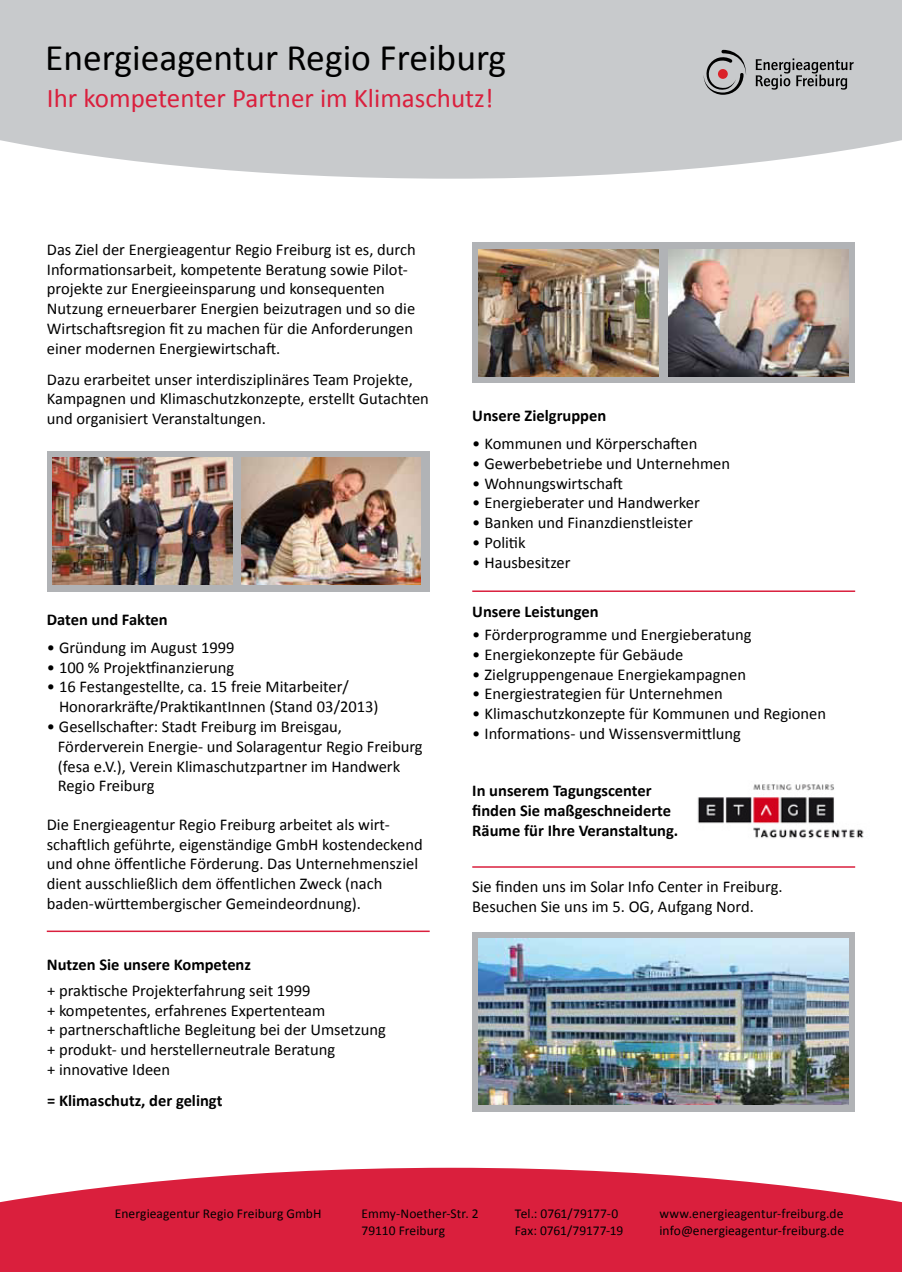
<style>
.page{position:relative;width:902px;height:1272px;background:#fff}
.page>*{position:absolute;margin:0;border:0;box-sizing:border-box;transform-origin:0 0}
.t1{font:37.5px "Calibri";color:#000}
.t2{font:27px "Calibri";color:#da1f3d}
.t3{font:16.5px/19.8px "Calibri";color:#000}
.t4{font:700 16.5px/19.8px "Calibri";color:#000}
.t5{font:13.5px/17px "Calibri";letter-spacing:.005em;color:#000}
</style>
<div class="page">
<svg style="left:0;top:1167px;width:901px;height:104px;background:#de3953"></svg>
<svg style="left:0;top:0;width:901px;height:179px;background:#cbcdcf"></svg>
<svg style="left:755px;top:58px;width:98px;height:32px;background:#959698"></svg>
<svg style="left:703px;top:50px;width:43px;height:45px;background:#a39d9f"></svg>
<div style="left:28px;top:1203px;width:51px;height:56px;background:#da1f3d"></div>
<div style="left:472px;top:932px;width:383px;height:179px;background:#b1b3b6"></div>
<hr style="left:47px;top:930px;width:382px;height:2px;background:#da1f3d">
<hr style="left:472px;top:866px;width:383px;height:1px;background:#da1f3d">
<hr style="left:472px;top:590px;width:383px;height:2px;background:#da1f3d">
<div style="left:472px;top:242px;width:383px;height:141px;background:#b1b3b6"></div>
<img style="left:478px;top:249px;width:180px;height:128px">
<img style="left:668px;top:249px;width:180px;height:128px">
<div style="left:47px;top:451px;width:382px;height:141px;background:#b1b3b6"></div>
<img style="left:53px;top:458px;width:179px;height:126px">
<img style="left:241px;top:458px;width:180px;height:126px">
<img style="left:479px;top:938px;width:369px;height:166px">
<img style="left:697px;top:784px;width:167px;height:55px">
<h1 class="t1" style="left:45px;top:43px;width:462px">Energieagentur Regio Freiburg</h1>
<h2 class="t2" style="left:47px;top:81px;width:448px">Ihr kompetenter Partner im Klimaschutz!</h2>
<p class="t3" style="left:47px;top:240px;width:370px">Das Ziel der Energieagentur Regio Freiburg ist es, durch Informaionsarbeit, kompetente Beratung sowie Pilot&shy;projekte zur Energieeinsparung und konsequenten Nutzung erneuerbarer Energien beizutragen und so die Wirtschatsregion it zu machen für die Anforderungen einer modernen Energiewirtschat.</p>
<p class="t3" style="left:47px;top:369px;width:383px">Dazu erarbeitet unser interdisziplinäres Team Projekte,<br>Kampagnen und Klimaschutzkonzepte, erstellt Gutachten und organisiert Veranstaltungen.</p>
<p class="t4" style="left:472px;top:407px;width:135px">Unsere Zielgruppen</p>
<p class="t3" style="left:472px;top:433px;width:227px">• Kommunen und Körperschaten</p>
<p class="t3" style="left:472px;top:453px;width:259px">• Gewerbebetriebe und Unternehmen</p>
<p class="t3" style="left:472px;top:473px;width:152px">• Wohnungswirtschat</p>
<p class="t3" style="left:472px;top:493px;width:229px">• Energieberater und Handwerker</p>
<p class="t3" style="left:472px;top:513px;width:222px">• Banken und Finanzdienstleister</p>
<p class="t3" style="left:472px;top:532px;width:55px">• Poliik</p>
<p class="t3" style="left:472px;top:552px;width:100px">• Hausbesitzer</p>
<p class="t4" style="left:47px;top:610px;width:122px">Daten und Fakten</p>
<p class="t4" style="left:472px;top:602px;width:128px">Unsere Leistungen</p>
<p class="t3" style="left:472px;top:624px;width:281px">• Förderprogramme und Energieberatung</p>
<p class="t3" style="left:472px;top:644px;width:212px">• Energiekonzepte für Gebäude</p>
<p class="t3" style="left:472px;top:664px;width:275px">• Zielgruppengenaue Energiekampagnen</p>
<p class="t3" style="left:472px;top:684px;width:252px">• Energiestrategien für Unternehmen</p>
<p class="t3" style="left:472px;top:704px;width:355px">• Klimaschutzkonzepte für Kommunen und Regionen</p>
<p class="t3" style="left:472px;top:723px;width:270px">• Informaions- und Wissensvermitlung</p>
<p class="t3" style="left:47px;top:637px;width:189px">• Gründung im August 1999</p>
<p class="t3" style="left:47px;top:657px;width:189px">• 100 % Projekfinanzierung</p>
<p class="t3" style="left:59px;top:677px;width:321px;text-indent:-12px">• 16 Festangestellte, ca. 15 freie Mitarbeiter/<br>Honorarkräte/PrakikantInnen (Stand 03/2013)</p>
<p class="t3" style="left:58px;top:716px;width:366px;text-indent:-11px">• Gesellschater: Stadt Freiburg im Breisgau, Förderverein Energie- und Solaragentur Regio Freiburg (fesa e.V.), Verein Klimaschutzpartner im Handwerk Regio Freiburg</p>
<p class="t4" style="left:472px;top:782px;width:207px">In unserem Tagungscenter inden Sie maßgeschneiderte<br>Räume für Ihre Veranstaltung.</p>
<p class="t3" style="left:47px;top:815px;width:377px">Die Energieagentur Regio Freiburg arbeitet als wirt&shy;schatlich geführte, eigenständige GmbH kostendeckend und ohne öfentliche Förderung. Das Unternehmensziel dient ausschließlich dem öfentlichen Zweck (nach baden-würtembergischer Gemeindeordnung).</p>
<p class="t3" style="left:472px;top:877px;width:312px">Sie inden uns im Solar Info Center in Freiburg.<br>Besuchen Sie uns im 5. OG, Aufgang Nord.</p>
<p class="t4" style="left:47px;top:956px;width:206px">Nutzen Sie unsere Kompetenz</p>
<p class="t3" style="left:47px;top:980px;width:340px">+ prakische Projekterfahrung seit 1999<br>+ kompetentes, erfahrenes Expertenteam<br>+ partnerschatliche Begleitung bei der Umsetzung + produkt- und herstellerneutrale Beratung<br>+ innovaive Ideen</p>
<p class="t4" style="left:47px;top:1091px;width:177px">= Klimaschutz, der gelingt</p>
<p class="t5" style="left:361px;top:1206px;width:118px">Emmy-Noether-Str. 2<br>79110 Freiburg</p>
<p class="t5" style="left:514px;top:1206px;width:110px">Tel.: 0761/79177-0<br>Fax: 0761/79177-19</p>
<p class="t5" style="left:115px;top:1206px;width:208px">Energieagentur Regio Freiburg GmbH</p>
<p class="t5" style="left:659px;top:1206px;width:186px">www.energieagentur-freiburg.de info@energieagentur-freiburg.de</p>
</div>
